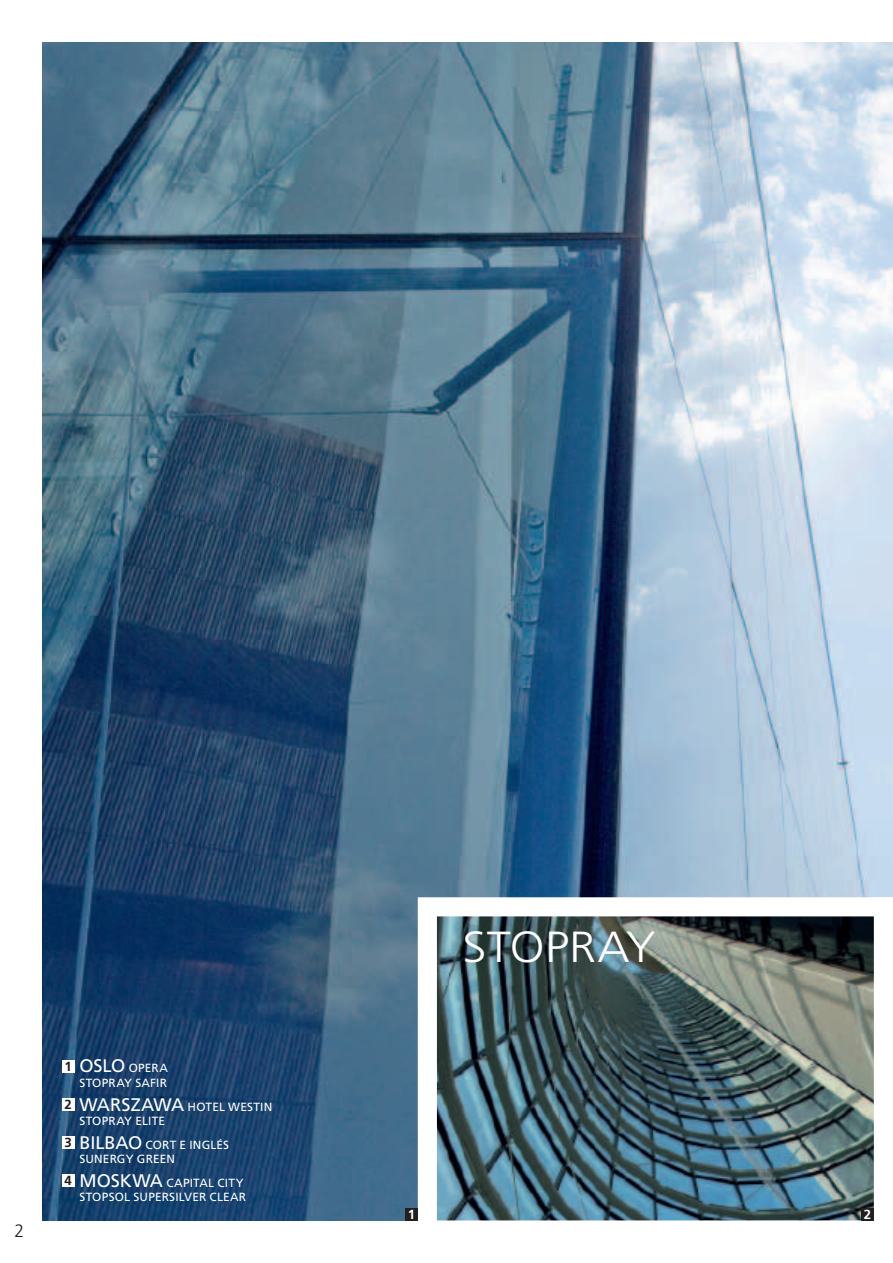
<style>
.page{position:relative;width:893px;height:1263px;background:#fff}
.page>*{position:absolute;margin:0;border:0;box-sizing:border-box;transform-origin:0 0}
.t1{font:300 43.5px "Frutiger CE";color:#fff;scale:1.11 1}
.t2{font:300 18px "Frutiger CE";color:#231f20}
.t3{font:700 13.2px "Frutiger CE";color:#fff}
.t4{font:11.85px/14.2px "Frutiger CE";letter-spacing:.015em;color:#fff;text-align:right}
.s1{font-weight:700;font-size:13.2px;color:#231f20}
.s2{font-size:18.15px}
</style>
<div class="page">
<img style="left:43px;top:43px;width:850px;height:1177px">
<img style="left:408px;top:888px;width:485px;height:333px">
<div style="left:861px;top:1208px;width:13px;height:12px;background:#231f20"></div>
<div style="left:405px;top:1208px;width:13px;height:12px;background:#231f20"></div>
<div style="left:62px;top:1060px;width:12px;height:12px;background:#fff"></div>
<div style="left:62px;top:1098px;width:12px;height:13px;background:#fff"></div>
<div style="left:62px;top:1136px;width:12px;height:13px;background:#fff"></div>
<div style="left:62px;top:1174px;width:12px;height:13px;background:#fff"></div>
<h2 class="t2" style="left:14px;top:1220px;width:11px">2</h2>
<p class="t4" style="left:64px;top:1061px;width:105px"><span class="s1">1</span> <span class="s2">OSLO</span> OPERA<br>STOPRAY SAFIR</p>
<p class="t4" style="left:79px;top:1099px;width:194px;text-align:left;text-indent:-15px"><span class="s1">2</span> <span class="s2">WARSZAWA</span> HOTEL WESTIN<br>STOPRAY ELITE</p>
<p class="t4" style="left:79px;top:1138px;width:151px;text-align:left;text-indent:-15px"><span class="s1">3</span> <span class="s2">BILBAO</span> CORT E INGLÉS<br>SUNERGY GREEN</p>
<p class="t4" style="left:64px;top:1176px;width:183px"><span class="s1">4</span> <span class="s2">MOSKWA</span> CAPITAL CITY<br>STOPSOL SUPERSILVER CLEAR</p>
<h1 class="t1" style="left:462px;top:922px;width:175px">STOPRAY</h1>
<p class="t3" style="left:408px;top:1206px;width:9px">1</p>
<p class="t3" style="left:864px;top:1206px;width:9px">2</p>
</div>
